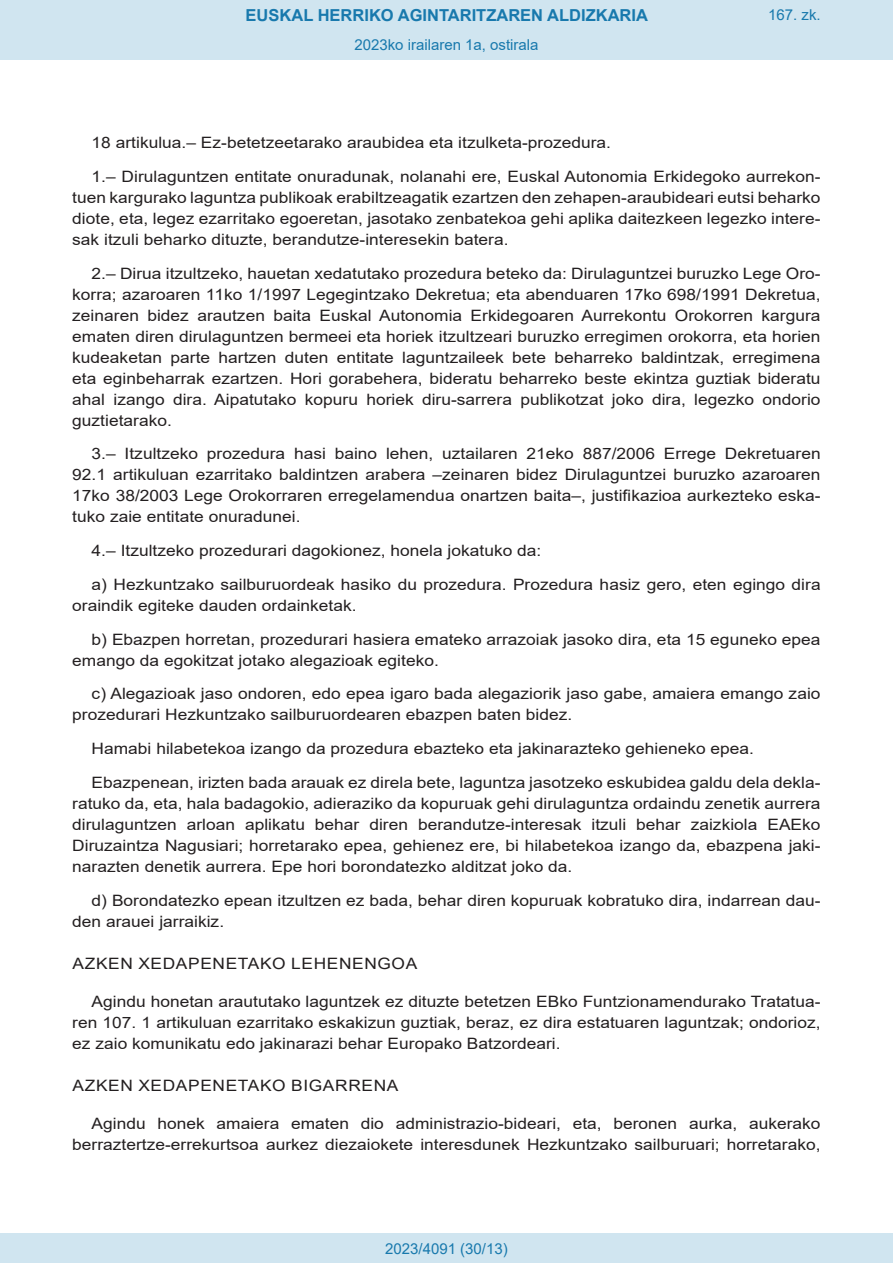
<style>
.page{position:relative;width:893px;height:1263px;background:#fff}
.page>*{position:absolute;margin:0;border:0;box-sizing:border-box;transform-origin:0 0}
.t1{font:700 16.5px "Arial";color:#1879ad}
.BOPVDetalle{font:15.6px/21px "Arial";color:#231f20;text-align:justify;scale:1.11 1}
.BOPVDisposicion{font:15.6px "Arial";letter-spacing:.035em;color:#231f20;scale:1.11 1}
.Paginacion_Centro{font:15px "Arial";color:#1879ad}
</style>
<div class="page">
<div style="left:0;top:0;width:893px;height:60px;background:#d0e5f0"></div>
<div style="left:0;top:1233px;width:893px;height:30px;background:#d0e5f0"></div>
<p class="t1" style="left:246px;top:3px;width:404px">EUSKAL HERRIKO AGINTARITZAREN ALDIZKARIA</p>
<p class="Paginacion_Centro" style="left:354px;top:35px;width:186px">2023ko irailaren 1a, ostirala</p>
<p class="Paginacion_Centro" style="left:768px;top:5px;width:54px">167. zk.</p>
<p class="BOPVDetalle" style="left:92px;top:132px;width:469px">18 artikulua.– Ez-betetzeetarako araubidea eta itzulketa-prozedura.</p>
<p class="BOPVDetalle" style="left:72px;top:166px;width:676px;text-indent:19px">1.– Dirulaguntzen entitate onuradunak, nolanahi ere, Euskal Autonomia Erkidegoko aurrekon&shy;tuen kargurako laguntza publikoak erabiltzeagatik ezartzen den zehapen-araubideari eutsi beharko diote, eta, legez ezarritako egoeretan, jasotako zenbatekoa gehi aplika daitezkeen legezko intere&shy;sak itzuli beharko dituzte, berandutze-interesekin batera.</p>
<p class="BOPVDetalle" style="left:72px;top:263px;width:676px;text-indent:19px">2.– Dirua itzultzeko, hauetan xedatutako prozedura beteko da: Dirulaguntzei buruzko Lege Oro&shy;korra; azaroaren 11ko 1/1997 Legegintzako Dekretua; eta abenduaren 17ko 698/1991 Dekretua, zeinaren bidez arautzen baita Euskal Autonomia Erkidegoaren Aurrekontu Orokorren kargura ematen diren dirulaguntzen bermeei eta horiek itzultzeari buruzko erregimen orokorra, eta horien kudeaketan parte hartzen duten entitate laguntzaileek bete beharreko baldintzak, erregimena eta eginbeharrak ezartzen. Hori gorabehera, bideratu beharreko beste ekintza guztiak bideratu ahal izango dira. Aipatutako kopuru horiek diru-sarrera publikotzat joko dira, legezko ondorio guztietarako.</p>
<p class="BOPVDetalle" style="left:72px;top:443px;width:676px;text-indent:19px">3.– Itzultzeko prozedura hasi baino lehen, uztailaren 21eko 887/2006 Errege Dekretuaren 92.1 artikuluan ezarritako baldintzen arabera –zeinaren bidez Dirulaguntzei buruzko azaroaren 17ko 38/2003 Lege Orokorraren erregelamendua onartzen baita–, justifikazioa aurkezteko eska&shy;tuko zaie entitate onuradunei.</p>
<p class="BOPVDetalle" style="left:92px;top:540px;width:407px">4.– Itzultzeko prozedurari dagokionez, honela jokatuko da:</p>
<p class="BOPVDetalle" style="left:72px;top:574px;width:676px;text-indent:19px">a) Hezkuntzako sailburuordeak hasiko du prozedura. Prozedura hasiz gero, eten egingo dira oraindik egiteke dauden ordainketak.</p>
<p class="BOPVDetalle" style="left:72px;top:629px;width:676px;text-indent:19px">b) Ebazpen horretan, prozedurari hasiera emateko arrazoiak jasoko dira, eta 15 eguneko epea emango da egokitzat jotako alegazioak egiteko.</p>
<p class="BOPVDetalle" style="left:72px;top:683px;width:676px;text-indent:19px">c) Alegazioak jaso ondoren, edo epea igaro bada alegaziorik jaso gabe, amaiera emango zaio prozedurari Hezkuntzako sailburuordearen ebazpen baten bidez.</p>
<p class="BOPVDetalle" style="left:92px;top:738px;width:598px">Hamabi hilabetekoa izango da prozedura ebazteko eta jakinarazteko gehieneko epea.</p>
<p class="BOPVDetalle" style="left:72px;top:772px;width:676px;text-indent:19px">Ebazpenean, irizten bada arauak ez direla bete, laguntza jasotzeko eskubidea galdu dela dekla&shy;ratuko da, eta, hala badagokio, adieraziko da kopuruak gehi dirulaguntza ordaindu zenetik aurrera dirulaguntzen arloan aplikatu behar diren berandutze-interesak itzuli behar zaizkiola EAEko Diruzaintza Nagusiari; horretarako epea, gehienez ere, bi hilabetekoa izango da, ebazpena jaki&shy;narazten denetik aurrera. Epe hori borondatezko alditzat joko da.</p>
<p class="BOPVDetalle" style="left:72px;top:890px;width:676px;text-indent:19px">d) Borondatezko epean itzultzen ez bada, behar diren kopuruak kobratuko dira, indarrean dau&shy;den arauei jarraikiz.</p>
<p class="BOPVDisposicion" style="left:73px;top:953px;width:312px">AZKEN XEDAPENETAKO LEHENENGOA</p>
<p class="BOPVDetalle" style="left:72px;top:991px;width:676px;text-indent:19px">Agindu honetan araututako laguntzek ez dituzte betetzen EBko Funtzionamendurako Tratatua&shy;ren 107. 1 artikuluan ezarritako eskakizun guztiak, beraz, ez dira estatuaren laguntzak; ondorioz, ez zaio komunikatu edo jakinarazi behar Europako Batzordeari.</p>
<p class="BOPVDisposicion" style="left:73px;top:1075px;width:295px">AZKEN XEDAPENETAKO BIGARRENA</p>
<p class="BOPVDetalle" style="left:72px;top:1113px;width:676px;text-align:right">Agindu honek amaiera ematen dio administrazio-bideari, eta, beronen aurka, aukerako berraztertze-errekurtsoa aurkez diezaiokete interesdunek Hezkuntzako sailburuari; horretarako,</p>
<p class="Paginacion_Centro" style="left:385px;top:1238px;width:124px">2023/4091 (30/13)</p>
</div>
